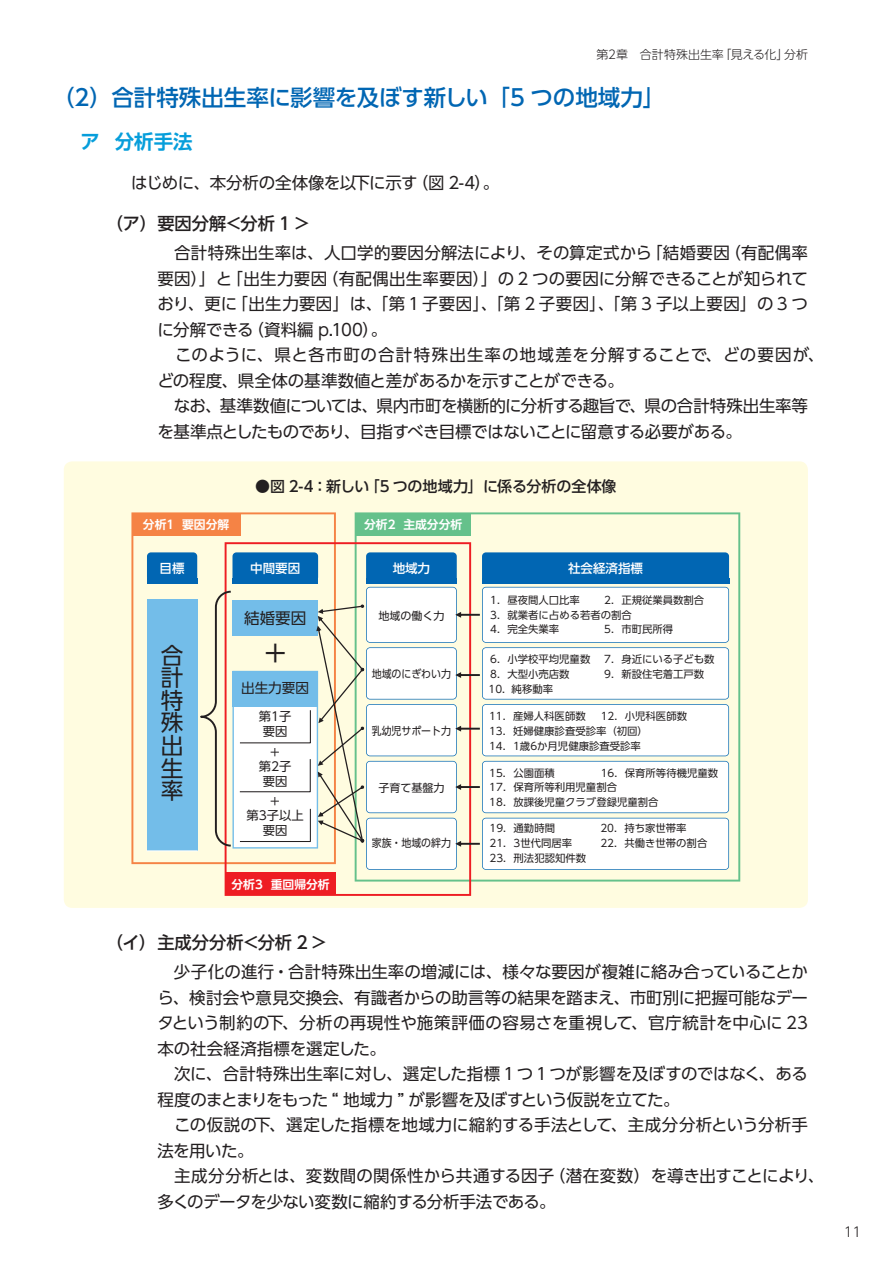
<style>
.page{position:relative;width:893px;height:1263px;background:#fff}
.page>*{position:absolute;margin:0;border:0;box-sizing:border-box;transform-origin:0 0}
.t1{font:27.9px "UD Shin Go Pr 6 N Regular 90 pv RKSJ H";color:#231f20}
.t2{font:22.65px/22.6px "UD Shin Go Pr 6 N Regular 90 pv RKSJ H";color:#231f20;text-align:justify}
.t3{font:22.5px "UD Shin Go Pr 6 N Medium 90 pv RKSJ H";color:#0166b3}
.t4{font:19.5px "UD Shin Go Pr 6 N De Bold 83 pv RKSJ H";color:#069edb}
.t5{font:17.25px "UD Shin Go Pr 6 N Medium 90 pv RKSJ H";color:#231f20}
.t6{font:16.5px/25.5px "UD Shin Go Pr 6 N Regular 90 pv RKSJ H";letter-spacing:-.005em;color:#231f20}
.t7{font:16.5px "UD Shin Go Pr 6 N Regular 90 pv RKSJ H";letter-spacing:-.03em;color:#231f20}
.t8{font:15.6px "UD Shin Go Pr 6 N Regular 90 pv RKSJ H";color:#231f20}
.t9{font:15px "UD Shin Go Pr 6 N Medium 90 pv RKSJ H";color:#231f20}
.t10{font:13.65px "UD Shin Go Pr 6 N Regular 90 pv RKSJ H";color:#231f20}
.t11{font:13.5px "UD Shin Go Pr 6 N Light 90 pv RKSJ H";color:#231f20}
.t12{font:12.45px "UD Shin Go Pr 6 N Medium 90 pv RKSJ H";color:#fff}
.t13{font:12.3px/14.7px "UD Shin Go Pr 6 N Regular 90 pv RKSJ H";color:#231f20;text-align:center}
.t14{font:12px "UD Shin Go Pr 6 N Light 90 pv RKSJ H";letter-spacing:-.01em;color:#231f20}
.t15{font:11.85px "UD Shin Go Pr 6 N De Bold 90 pv RKSJ H";color:#fff}
.t16{font:10.95px "UD Shin Go Pr 6 N Regular 90 pv RKSJ H";color:#231f20;scale:.9 1}
.t17{font:10.95px "UD Shin Go Pr 6 N Regular 90 pv RKSJ H";color:#231f20}
.t18{font:10.35px/14.9px "UD Shin Go Pr 6 N Regular 90 pv RKSJ H";color:#231f20}
</style>
<div class="page">
<div style="left:64px;top:461px;width:744px;height:447px;background:#fffce0;border-radius:9px"></div>
<svg style="left:131px;top:512px;width:205px;height:352px"></svg>
<svg style="left:355px;top:512px;width:385px;height:369px"></svg>
<svg style="left:225px;top:542px;width:246px;height:354px"></svg>
<div style="left:132px;top:513px;width:108px;height:23px;background:#f58345"></div>
<div style="left:356px;top:513px;width:114px;height:23px;background:#65c18b"></div>
<div style="left:226px;top:872px;width:109px;height:23px;background:#ee1d23"></div>
<svg style="left:199px;top:587px;width:530px;height:283px"></svg>
<div style="left:366px;top:578px;width:91px;height:6px;background:#0166b3"></div>
<div style="left:482px;top:578px;width:247px;height:6px;background:#0166b3"></div>
<div style="left:147px;top:578px;width:50px;height:5px;background:#0166b3"></div>
<div style="left:232px;top:578px;width:86px;height:5px;background:#0166b3"></div>
<p class="t14" style="left:596px;top:50px;width:213px">第2章　合計特殊出生率「見える化」分析</p>
<h3 class="t3" style="left:52px;top:89px;width:615px">（2）合計特殊出生率に影響を及ぼす新しい「5 つの地域力」</h3>
<p class="t4" style="left:81px;top:134px;width:114px">ア 分析手法</p>
<p class="t7" style="left:115px;top:176px;width:386px">　はじめに、本分析の全体像を以下に示す（図 2-4）。</p>
<p class="t5" style="left:106px;top:217px;width:206px">（ア）要因分解＜分析 1 ＞</p>
<p class="t6" style="left:157px;top:243px;width:669px">　合計特殊出生率は、人口学的要因分解法により、その算定式から「結婚要因（有配偶率要因）」と「出生力要因（有配偶出生率要因）」の 2 つの要因に分解できることが知られており、更に「出生力要因」は、「第 1子要因」、「第 2 子要因」、「第 3 子以上要因」の 3 つに分解できる（資料編 p.100）。<br>　このように、県と各市町の合計特殊出生率の地域差を分解することで、どの要因が、どの程度、県全体の基準数値と差があるかを示すことができる。<br>　なお、基準数値については、県内市町を横断的に分析する趣旨で、県の合計特殊出生率等を基準点としたものであり、目指すべき目標ではないことに留意する必要がある。</p>
<p class="t9" style="left:255px;top:480px;width:363px">●図 2-4：新しい「5 つの地域力」に係る分析の全体像</p>
<p class="t15" style="left:143px;top:520px;width:88px">分析1 要因分解</p>
<p class="t15" style="left:364px;top:520px;width:100px">分析2 主成分分析</p>
<p class="t12" style="left:160px;top:563px;width:27px">目標</p>
<p class="t12" style="left:250px;top:563px;width:51px">中間要因</p>
<p class="t8" style="left:244px;top:612px;width:64px">結婚要因</p>
<h1 class="t1" style="left:262px;top:643px;width:29px">＋</h1>
<p class="t10" style="left:241px;top:683px;width:70px">出生力要因</p>
<p class="t13" style="left:259px;top:711px;width:34px">第1子要因</p>
<p class="t13" style="left:259px;top:746px;width:34px">＋第2子要因</p>
<p class="t13" style="left:246px;top:795px;width:59px">＋<br>第3子以上要因</p>
<h2 class="t2" style="left:161px;top:647px;width:24px">合計特殊出生率</h2>
<p class="t15" style="left:231px;top:880px;width:100px">分析3 重回帰分析</p>
<p class="t12" style="left:393px;top:564px;width:39px">地域力</p>
<p class="t12" style="left:568px;top:564px;width:76px">社会経済指標</p>
<p class="t17" style="left:378px;top:611px;width:68px">地域の働く力</p>
<p class="t18" style="left:490px;top:594px;width:215px;text-indent:114px">2．正規従業員数割合<br>3．就業者に占める若者の割合<br>4．完全失業率</p>
<p class="t18" style="left:490px;top:594px;width:91px">1．昼夜間人口比率</p>
<p class="t18" style="left:604px;top:623px;width:71px">5．市町民所得</p>
<p class="t16" style="left:372px;top:670px;width:89px">地域のにぎわい力</p>
<p class="t16" style="left:372px;top:727px;width:89px">乳幼児サポート力</p>
<p class="t17" style="left:378px;top:783px;width:68px">子育て基盤力</p>
<p class="t16" style="left:372px;top:839px;width:89px">家族・地域の絆力</p>
<p class="t18" style="left:490px;top:653px;width:102px">6．小学校平均児童数</p>
<p class="t18" style="left:604px;top:653px;width:112px">7．身近にいる子ども数</p>
<p class="t18" style="left:490px;top:668px;width:81px">8．大型小売店数</p>
<p class="t18" style="left:604px;top:668px;width:102px">9．新設住宅着工戸数</p>
<p class="t18" style="left:489px;top:683px;width:66px">10．純移動率</p>
<p class="t18" style="left:489px;top:710px;width:98px">11．産婦人科医師数</p>
<p class="t18" style="left:489px;top:710px;width:200px;text-indent:112px">12．小児科医師数<br>13．妊婦健康診査受診率（初回）<br>14．1歳6か月児健康診査受診率</p>
<p class="t18" style="left:489px;top:767px;width:230px;text-indent:111px">16．保育所等待機児童数<br>17．保育所等利用児童割合<br>18．放課後児童クラブ登録児童割合</p>
<p class="t18" style="left:489px;top:767px;width:67px">15．公園面積</p>
<p class="t18" style="left:489px;top:822px;width:67px">19．通勤時間</p>
<p class="t18" style="left:600px;top:822px;width:88px">20．持ち家世帯率</p>
<p class="t18" style="left:489px;top:837px;width:84px">21．3世代同居率</p>
<p class="t18" style="left:600px;top:837px;width:109px">22．共働き世帯の割合</p>
<p class="t18" style="left:489px;top:852px;width:98px">23．刑法犯認知件数</p>
<p class="t5" style="left:106px;top:936px;width:224px">（イ）主成分分析＜分析 2 ＞</p>
<p class="t6" style="left:157px;top:961px;width:669px">　少子化の進行・合計特殊出生率の増減には、様々な要因が複雑に絡み合っていることから、検討会や意見交換会、有識者からの助言等の結果を踏まえ、市町別に把握可能なデータという制約の下、分析の再現性や施策評価の容易さを重視して、官庁統計を中心に 23本の社会経済指標を選定した。<br>　次に、合計特殊出生率に対し、選定した指標 1つ 1つが影響を及ぼすのではなく、ある程度のまとまりをもった “ 地域力 ” が影響を及ぼすという仮説を立てた。<br>　この仮説の下、選定した指標を地域力に縮約する手法として、主成分分析という分析手法を用いた。<br>　主成分分析とは、変数間の関係性から共通する因子（潜在変数）を導き出すことにより、多くのデータを少ない変数に縮約する分析手法である。</p>
<p class="t11" style="left:844px;top:1226px;width:19px">11</p>
</div>
